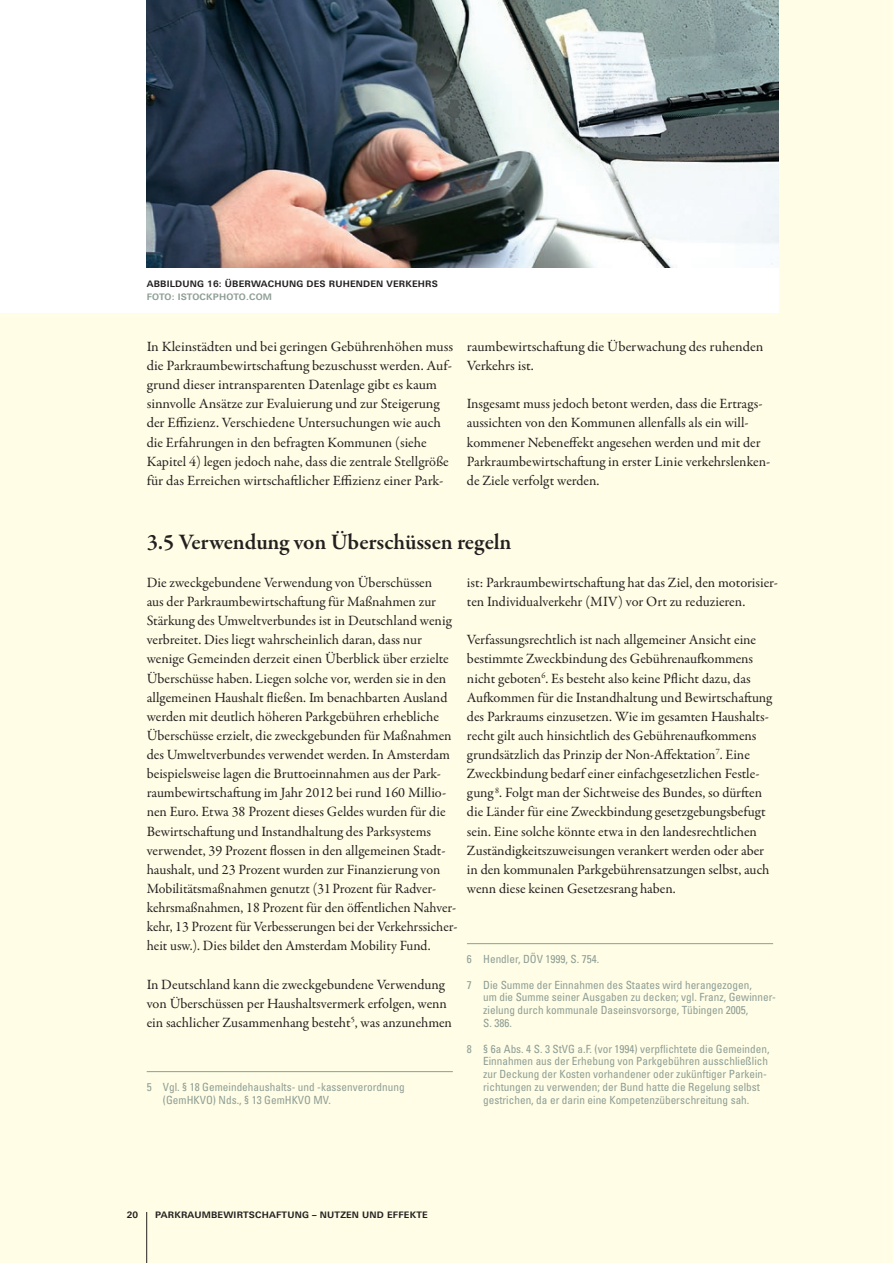
<style>
.page{position:relative;width:893px;height:1263px;background:#fffde5}
.page>*{position:absolute;margin:0;border:0;box-sizing:border-box;transform-origin:0 0}
._02_Überschrift_2{font:600 22.5px "Garamond Premr Pro";letter-spacing:-.01em;color:#231f20}
._01_copy{font:14.25px/19.2px "Garamond Premr Pro";letter-spacing:-.005em;color:#231f20}
._08_Fußnote{font:condensed 11.25px/12.8px "Univers LT Std";color:#8e9e96}
._03_Bildunterschrift{font:700 9px/12.8px "Linotype Univers 630";letter-spacing:.02em;color:#231f20}
.s1{color:#8e9e96}
</style>
<div class="page">
<hr style="left:147px;top:1071px;width:306px;height:1px;background:#8e9e96">
<hr style="left:467px;top:943px;width:306px;height:1px;background:#8e9e96">
<div style="left:0;top:0;width:778px;height:313px;background:#fff"></div>
<img style="left:147px;top:0;width:631px;height:268px">
<hr style="left:146px;top:1212px;width:1px;height:51px;background:#231f20">
<p class="_03_Bildunterschrift" style="left:147px;top:277px;width:293px">ABBILDUNG 16: ÜBERWACHUNG DES RUHENDEN VERKEHRS<br><span class="s1">FOTO: ISTOCKPHOTO.COM</span></p>
<p class="_01_copy" style="left:147px;top:337px;width:308px">In Kleinstädten und bei geringen Gebührenhöhen muss die Parkraumbewirtschaftung bezuschusst werden. Auf&shy;grund dieser intransparenten Datenlage gibt es kaum sinnvolle Ansätze zur Evaluierung und zur Steigerung der Effizienz. Verschiedene Untersuchungen wie auch die Erfahrungen in den befragten Kommunen (siehe Kapitel 4) legen jedoch nahe, dass die zentrale Stellgröße für das Erreichen wirtschaftlicher Effizienz einer Park-</p>
<p class="_01_copy" style="left:467px;top:337px;width:298px">raumbewirtschaftung die Überwachung des ruhenden<br>Verkehrs ist.</p>
<p class="_01_copy" style="left:467px;top:394px;width:305px">Insgesamt muss jedoch betont werden, dass die Ertrags&shy;aussichten von den Kommunen allenfalls als ein will&shy;kommener Nebeneffekt angesehen werden und mit der Parkraumbewirtschaftung in erster Linie verkehrslenken&shy;de Ziele verfolgt werden.</p>
<p class="_02_Überschrift_2" style="left:147px;top:528px;width:366px">3.5 Verwendung von Überschüssen regeln</p>
<p class="_01_copy" style="left:147px;top:573px;width:312px">Die zweckgebundene Verwendung von Überschüssen<br>aus der Parkraumbewirtschaftung für Maßnahmen zur Stärkung des Umweltverbundes ist in Deutschland wenig verbreitet. Dies liegt wahrscheinlich daran, dass nur wenige Gemeinden derzeit einen Überblick über erzielte Überschüsse haben. Liegen solche vor, werden sie in den allgemeinen Haushalt fließen. Im benachbarten Ausland werden mit deutlich höheren Parkgebühren erhebliche Überschüsse erzielt, die zweckgebunden für Maßnahmen des Umweltverbundes verwendet werden. In Amsterdam beispielsweise lagen die Bruttoeinnahmen aus der Park&shy;raumbewirtschaftung im Jahr 2012 bei rund 160 Millio&shy;nen Euro. Etwa 38 Prozent dieses Geldes wurden für die Bewirtschaftung und Instandhaltung des Parksystems verwendet, 39 Prozent flossen in den allgemeinen Stadt&shy;haushalt, und 23 Prozent wurden zur Finanzierung von Mobilitätsmaßnahmen genutzt (31Prozent für Radver&shy;kehrsmaßnahmen, 18 Prozent für den öffentlichen Nahver&shy;kehr, 13 Prozent für Verbesserungen bei der Verkehrssicher&shy;heit usw.). Dies bildet den Amsterdam Mobility Fund.</p>
<p class="_01_copy" style="left:147px;top:975px;width:307px">In Deutschland kann die zweckgebundene Verwendung von Überschüssen per Haushaltsvermerk erfolgen, wenn ein sachlicher Zusammenhang besteht<sup>5</sup>, was anzunehmen</p>
<p class="_01_copy" style="left:467px;top:573px;width:313px">ist: Parkraumbewirtschaftung hat das Ziel, den motorisier&shy;ten Individualverkehr (MIV) vor Ort zu reduzieren.</p>
<p class="_01_copy" style="left:467px;top:630px;width:307px">Verfassungsrechtlich ist nach allgemeiner Ansicht eine bestimmte Zweckbindung des Gebührenaufkommens nicht geboten<sup>6</sup>. Es besteht also keine Pflicht dazu, das Aufkommen für die Instandhaltung und Bewirtschaftung des Parkraums einzusetzen. Wie im gesamten Haushalts&shy;recht gilt auch hinsichtlich des Gebührenaufkommens grundsätzlich das Prinzip der Non-Affektation<sup>7</sup>. Eine Zweckbindung bedarf einer einfachgesetzlichen Festle&shy;gung <sup>8</sup>. Folgt man der Sichtweise des Bundes, so dürften die Länder für eine Zweckbindung gesetzgebungsbefugt sein. Eine solche könnte etwa in den landesrechtlichen Zuständigkeitszuweisungen verankert werden oder aber in den kommunalen Parkgebührensatzungen selbst, auch wenn diese keinen Gesetzesrang haben.</p>
<p class="_08_Fußnote" style="left:467px;top:953px;width:134px">6 Hendler, DÖV 1999, S. 754.</p>
<p class="_08_Fußnote" style="left:483px;top:978px;width:294px;text-indent:-16px">7 Die Summe der Einnahmen des Staates wird herangezogen,<br>um die Summe seiner Ausgaben zu decken; vgl. Franz, Gewinner&shy;zielung durch kommunale Daseinsvorsorge, Tübingen 2005,<br>S. 386.</p>
<p class="_08_Fußnote" style="left:483px;top:1042px;width:288px;text-indent:-16px">8 § 6a Abs. 4 S. 3 StVG a.F. (vor 1994) verpflichtete die Gemeinden, Einnahmen aus der Erhebung von Parkgebühren ausschließlich zur Deckung der Kosten vorhandener oder zukünftiger Parkein&shy;richtungen zu verwenden; der Bund hatte die Regelung selbst gestrichen, da er darin eine Kompetenzüberschreitung sah.</p>
<p class="_08_Fußnote" style="left:163px;top:1080px;width:243px;text-indent:-16px">5 Vgl. § 18 Gemeindehaushalts- und -kassenverordnung (GemHKVO) Nds., § 13 GemHKVO MV.</p>
<p class="_03_Bildunterschrift" style="left:127px;top:1209px;width:13px">20</p>
<p class="_03_Bildunterschrift" style="left:155px;top:1209px;width:274px">PARKRAUMBEWIRTSCHAFTUNG – NUTZEN UND EFFEKTE</p>
</div>
